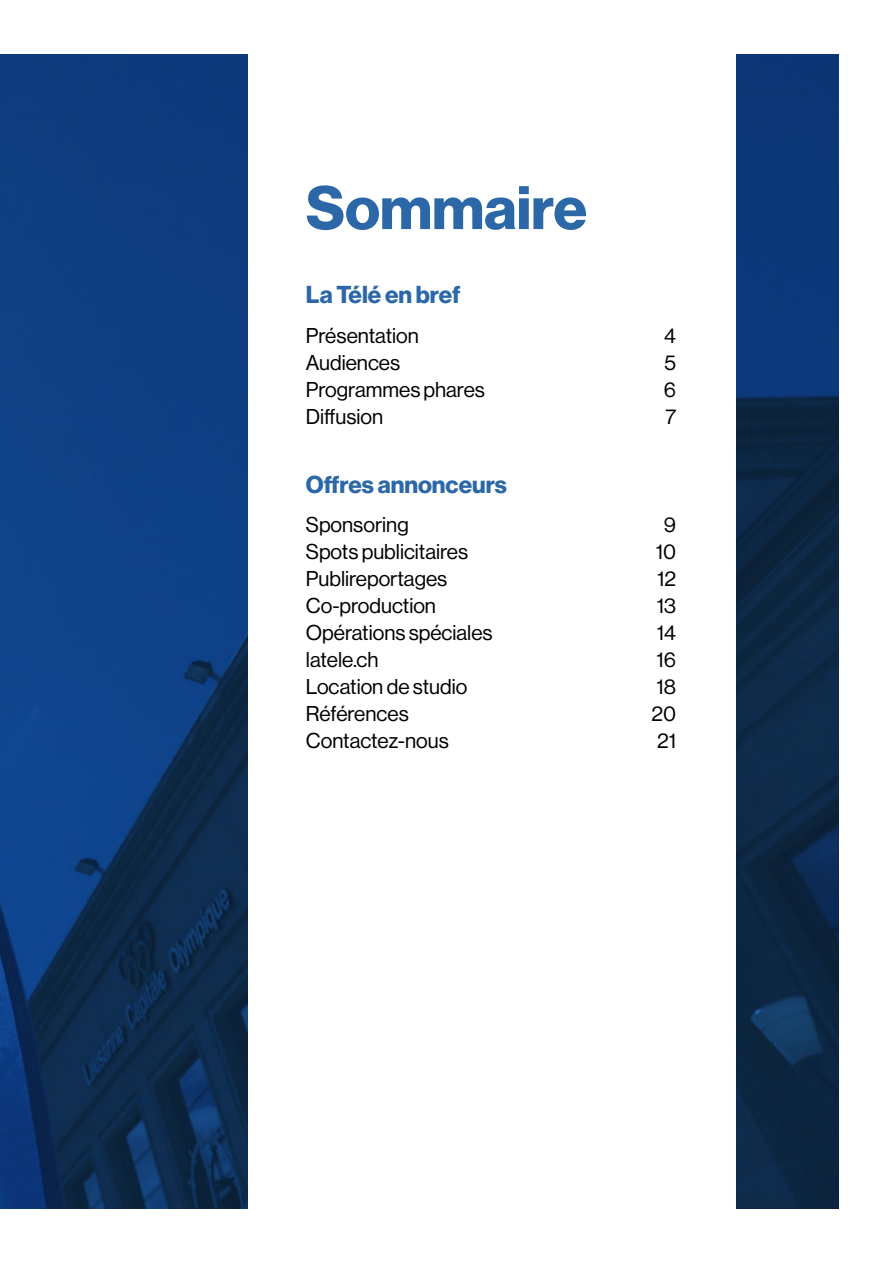
<style>
.page{position:relative;width:893px;height:1263px;background:#fff}
.page>*{position:absolute;margin:0;border:0;box-sizing:border-box;transform-origin:0 0}
.t1{font:60px "N Haas Grotesk DS Std 75 Bd";color:#2c68a7}
.t2{font:24px "N Haas Grotesk DS Std 75 Bd";color:#2c68a7}
.t3{font:21px/27px "N Haas Grotesk DS Std 55 Rg";color:#000}
</style>
<div class="page">
<img style="left:0;top:54px;width:839px;height:1155px">
<div style="left:248px;top:42px;width:488px;height:1183px;background:#fff"></div>
<h1 class="t1" style="left:306px;top:173px;width:283px">Sommaire</h1>
<p class="t2" style="left:306px;top:281px;width:156px">La Télé en bref</p>
<p class="t3" style="left:306px;top:322px;width:181px">Présentation<br>Audiences<br>Programmes phares<br>Diffusion</p>
<p class="t2" style="left:306px;top:470px;width:203px">Offres annonceurs</p>
<p class="t3" style="left:306px;top:511px;width:188px">Sponsoring<br>Spots publicitaires<br>Publireportages<br>Co-production<br>Opérations spéciales latele.ch<br>Location de studio<br>Références<br>Contactez-nous</p>
<p class="t3" style="left:664px;top:322px;width:14px;text-align:justify">4<br>5<br>6<br>7</p>
<p class="t3" style="left:651px;top:511px;width:26px;text-align:center">9<br>10<br>12<br>13<br>14<br>16<br>18<br>20<br>21</p>
</div>
